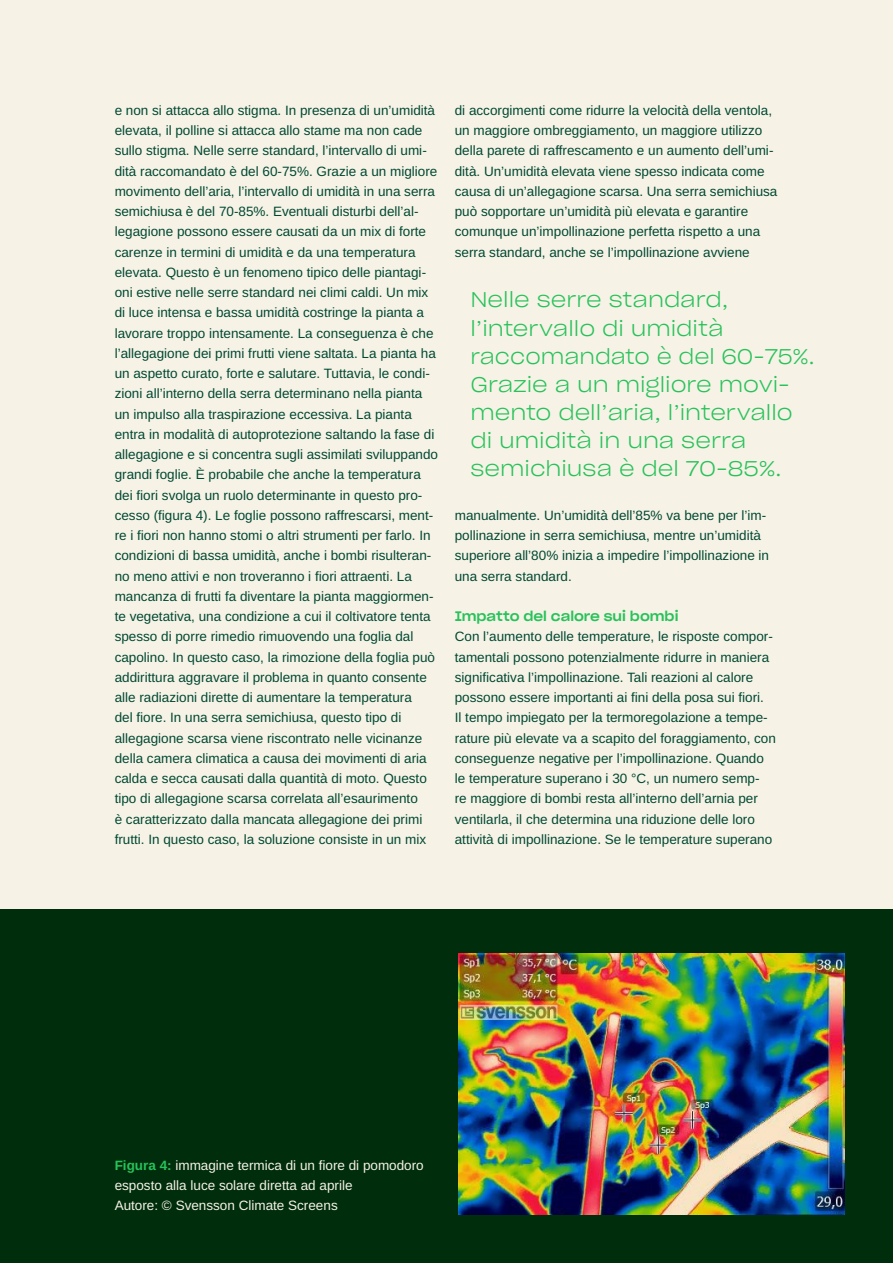
<style>
.page{position:relative;width:893px;height:1263px;background:#f6f2e6}
.page>*{position:absolute;margin:0;border:0;box-sizing:border-box;transform-origin:0 0}
.t1{font:21px/28px "Sharp Grotesk Light 22";letter-spacing:-.005em;color:#27c25a}
.t2{font:13.5px/20.2px "Arimo";color:#004832}
.t3{font:13.5px/20.2px "Arimo";color:#f6f2e6}
.t4{font:13.5px "Sharp Grotesk Medium 22";color:#27c25a}
.s1{font-weight:700;color:#27c25a}
</style>
<div class="page">
<div style="left:0;top:909px;width:893px;height:353px;background:#002e0c"></div>
<img style="left:459px;top:954px;width:386px;height:260px">
<p class="t2" style="left:115px;top:100px;width:325px">e non si attacca allo stigma. In presenza di un’umidità elevata, il polline si attacca allo stame ma non cade sullo stigma. Nelle serre standard, l’intervallo di umi&shy;dità raccomandato è del 60-75%. Grazie a un migliore movimento dell’aria, l’intervallo di umidità in una serra semichiusa è del 70-85%. Eventuali disturbi dell’al&shy;legagione possono essere causati da un mix di forte carenze in termini di umidità e da una temperatura elevata. Questo è un fenomeno tipico delle piantagi&shy;oni estive nelle serre standard nei climi caldi. Un mix di luce intensa e bassa umidità costringe la pianta a lavorare troppo intensamente. La conseguenza è che l’allegagione dei primi frutti viene saltata. La pianta ha un aspetto curato, forte e salutare. Tuttavia, le condi&shy;zioni all’interno della serra determinano nella pianta un impulso alla traspirazione eccessiva. La pianta entra in modalità di autoprotezione saltando la fase di allegagione e si concentra sugli assimilati sviluppando grandi foglie. È probabile che anche la temperatura dei fiori svolga un ruolo determinante in questo pro&shy;cesso (figura 4). Le foglie possono raffrescarsi, ment&shy;re i fiori non hanno stomi o altri strumenti per farlo. In condizioni di bassa umidità, anche i bombi risulteran&shy;no meno attivi e non troveranno i fiori attraenti. La mancanza di frutti fa diventare la pianta maggiormen&shy;te vegetativa, una condizione a cui il coltivatore tenta spesso di porre rimedio rimuovendo una foglia dal capolino. In questo caso, la rimozione della foglia può addirittura aggravare il problema in quanto consente alle radiazioni dirette di aumentare la temperatura<br>del fiore. In una serra semichiusa, questo tipo di allegagione scarsa viene riscontrato nelle vicinanze della camera climatica a causa dei movimenti di aria calda e secca causati dalla quantità di moto. Questo tipo di allegagione scarsa correlata all’esaurimento<br>è caratterizzato dalla mancata allegagione dei primi frutti. In questo caso, la soluzione consiste in un mix</p>
<p class="t2" style="left:455px;top:100px;width:324px">di accorgimenti come ridurre la velocità della ventola, un maggiore ombreggiamento, un maggiore utilizzo della parete di raffrescamento e un aumento dell’umi&shy;dità. Un’umidità elevata viene spesso indicata come causa di un’allegagione scarsa. Una serra semichiusa può sopportare un’umidità più elevata e garantire comunque un’impollinazione perfetta rispetto a una serra standard, anche se l’impollinazione avviene</p>
<h1 class="t1" style="left:470px;top:285px;width:346px">Nelle serre standard, l’intervallo di umidità raccomandato è del 60-75%.<br>Grazie a un migliore movi&shy;mento dell’aria, l’intervallo di umidità in una serra semichiusa è del 70-85%.</h1>
<p class="t2" style="left:455px;top:505px;width:316px">manualmente. Un’umidità dell’85% va bene per l’im&shy;pollinazione in serra semichiusa, mentre un’umidità superiore all’80% inizia a impedire l’impollinazione in una serra standard.</p>
<p class="t4" style="left:455px;top:604px;width:225px">Impatto del calore sui bombi</p>
<p class="t2" style="left:455px;top:627px;width:323px">Con l’aumento delle temperature, le risposte compor&shy;tamentali possono potenzialmente ridurre in maniera significativa l’impollinazione. Tali reazioni al calore possono essere importanti ai fini della posa sui fiori.<br>Il tempo impiegato per la termoregolazione a tempe&shy;rature più elevate va a scapito del foraggiamento, con conseguenze negative per l’impollinazione. Quando le temperature superano i 30 °C, un numero semp-<br>re maggiore di bombi resta all’interno dell’arnia per ventilarla, il che determina una riduzione delle loro attività di impollinazione. Se le temperature superano</p>
<p class="t3" style="left:115px;top:1155px;width:311px"><span class="s1">Figura 4:</span> immagine termica di un fiore di pomodoro esposto alla luce solare diretta ad aprile<br>Autore: © Svensson Climate Screens</p>
</div>
